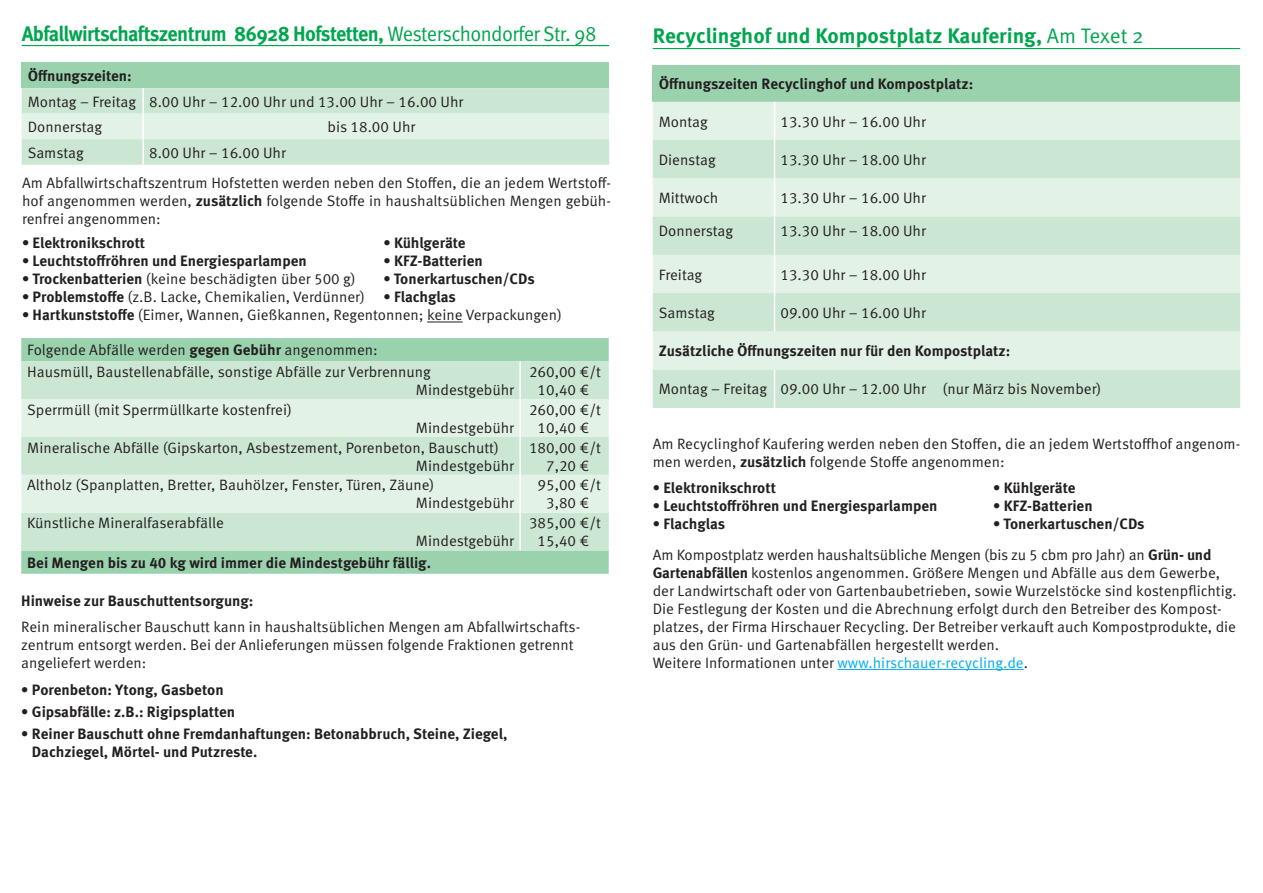
<style>
.page{position:relative;width:1263px;height:893px;background:#fff}
.page>*{position:absolute;margin:0;border:0;box-sizing:border-box;transform-origin:0 0}
.t1{font:700 21px "Meta Pro";letter-spacing:-.025em;color:#00a54f;scale:.95 1}
.t2{font:700 21px "Meta Pro";color:#00a54f}
.t3{font:15px/18px "Meta Pro";color:#231f20}
.t4{font:700 15px/18px "Meta Pro";color:#231f20}
.s1{font-weight:400}
.s2{font-weight:700}
.s3{color:#00aeef}
</style>
<div class="page">
<hr style="left:837px;top:669px;width:187px;height:1px;background:#00aeef">
<div style="left:22px;top:63px;width:587px;height:25px;background:#9ad2ae"></div>
<div style="left:22px;top:88px;width:587px;height:77px;background:#cbe6d3"></div>
<div style="left:22px;top:114px;width:587px;height:25px;background:#e3f2e7"></div>
<hr style="left:142px;top:88px;width:2px;height:26px;background:#fff">
<hr style="left:142px;top:114px;width:2px;height:25px;background:#fff">
<hr style="left:142px;top:139px;width:2px;height:26px;background:#fff">
<hr style="left:22px;top:45px;width:121px;height:1px;background:#00a54f">
<hr style="left:143px;top:45px;width:466px;height:1px;background:#00a54f">
<svg style="left:653px;top:49px;width:587px;height:17px"></svg>
<div style="left:653px;top:66px;width:587px;height:36px;background:#9ad2ae"></div>
<div style="left:653px;top:102px;width:587px;height:38px;background:#e3f2e7"></div>
<svg style="left:653px;top:140px;width:587px;height:268px;background:#d5ebdb"></svg>
<hr style="left:774px;top:102px;width:1px;height:38px;background:#fff">
<hr style="left:774px;top:140px;width:1px;height:38px;background:#fff">
<hr style="left:774px;top:178px;width:1px;height:39px;background:#fff">
<hr style="left:774px;top:217px;width:1px;height:38px;background:#fff">
<hr style="left:774px;top:255px;width:1px;height:38px;background:#fff">
<hr style="left:774px;top:293px;width:1px;height:38px;background:#fff">
<hr style="left:774px;top:370px;width:1px;height:38px;background:#fff">
<hr style="left:653px;top:48px;width:121px;height:1px;background:#00a54f">
<hr style="left:774px;top:48px;width:466px;height:1px;background:#00a54f">
<hr style="left:427px;top:322px;width:36px;height:1px;background:#231f20">
<div style="left:21px;top:338px;width:588px;height:236px;background:#9ad2ae"></div>
<div style="left:21px;top:361px;width:588px;height:189px;background:#cbe6d3"></div>
<svg style="left:21px;top:399px;width:588px;height:114px;background:#dbeee0"></svg>
<hr style="left:519px;top:361px;width:2px;height:38px;background:#fff">
<hr style="left:519px;top:399px;width:2px;height:38px;background:#fff">
<hr style="left:519px;top:437px;width:2px;height:38px;background:#fff">
<hr style="left:519px;top:475px;width:2px;height:38px;background:#fff">
<hr style="left:519px;top:513px;width:2px;height:37px;background:#fff">
<h1 class="t1" style="left:22px;top:21px;width:607px">Abfallwirtschaftszentrum 86928 Hofstetten, <span class="s1">Westerschondorfer Str. 98</span></h1>
<p class="t4" style="left:28px;top:67px;width:106px">Öffnungszeiten:</p>
<p class="t3" style="left:28px;top:89px;width:437px;line-height:25.5px">Montag – Freitag 8.00 Uhr – 12.00 Uhr und 13.00 Uhr – 16.00 Uhr<br>Donnerstag</p>
<p class="t3" style="left:328px;top:118px;width:89px">bis 18.00 Uhr</p>
<p class="t3" style="left:28px;top:144px;width:58px">Samstag</p>
<p class="t3" style="left:149px;top:144px;width:138px">8.00 Uhr – 16.00 Uhr</p>
<p class="t3" style="left:22px;top:174px;width:590px;text-align:justify">Am Abfallwirtschaftszentrum Hofstetten werden neben den Stoffen, die an jedem Wertstoff&shy;hof angenommen werden, <span class="s2">zusätzlich</span> folgende Stoffe in haushaltsüblichen Mengen gebüh&shy;renfrei angenommen:</p>
<p class="t4" style="left:22px;top:234px;width:125px">• Elektronikschrott</p>
<p class="t4" style="left:383px;top:234px;width:84px">• Kühlgeräte</p>
<p class="t4" style="left:22px;top:252px;width:286px">• Leuchtstoffröhren und Energiesparlampen</p>
<p class="t4" style="left:383px;top:252px;width:101px">• KFZ-Batterien</p>
<p class="t3" style="left:22px;top:270px;width:335px"><span class="s2">• Trockenbatterien</span> (keine beschädigten über 500 g)</p>
<p class="t4" style="left:383px;top:270px;width:153px">• Tonerkartuschen/CDs</p>
<p class="t3" style="left:22px;top:288px;width:435px"><span class="s2">• Problemstoffe</span> (z.B. Lacke, Chemikalien, Verdünner) <span class="s2">• Flachglas</span></p>
<p class="t3" style="left:22px;top:306px;width:541px"><span class="s2">• Hartkunststoffe</span> (Eimer, Wannen, Gießkannen, Regentonnen; keine Verpackungen)</p>
<p class="t3" style="left:27px;top:340px;width:405px;line-height:21.6px">Folgende Abfälle werden <span class="s2">gegen Gebühr</span> angenommen:<br>Hausmüll, Baustellenabfälle, sonstige Abfälle zur Verbrennung</p>
<p class="t3" style="left:416px;top:381px;width:100px">Mindestgebühr</p>
<p class="t3" style="left:529px;top:363px;width:73px;text-align:center">260,00 €/t<br>10,40 €</p>
<p class="t3" style="left:27px;top:401px;width:266px">Sperrmüll (mit Sperrmüllkarte kostenfrei)</p>
<p class="t3" style="left:416px;top:419px;width:100px">Mindestgebühr</p>
<p class="t3" style="left:529px;top:401px;width:73px;text-align:center">260,00 €/t<br>10,40 €</p>
<p class="t3" style="left:416px;top:439px;width:100px;text-indent:-389px">Mineralische Abfälle (Gipskarton, Asbestzement, Porenbeton, Bauschutt)<br>Mindestgebühr</p>
<p class="t3" style="left:529px;top:439px;width:73px;text-align:center">180,00 €/t<br>7,20 €</p>
<p class="t3" style="left:416px;top:476px;width:100px;text-indent:-389px">Altholz (Spanplatten, Bretter, Bauhölzer, Fenster, Türen, Zäune)<br>Mindestgebühr</p>
<p class="t3" style="left:538px;top:476px;width:65px;text-align:center">95,00 €/t<br>3,80 €</p>
<p class="t3" style="left:27px;top:514px;width:198px">Künstliche Mineralfaserabfälle</p>
<p class="t3" style="left:416px;top:532px;width:100px">Mindestgebühr</p>
<p class="t3" style="left:529px;top:514px;width:73px;text-align:center">385,00 €/t<br>15,40 €</p>
<p class="t4" style="left:27px;top:554px;width:405px">Bei Mengen bis zu 40 kg wird immer die Mindestgebühr fällig.</p>
<p class="t4" style="left:21px;top:592px;width:234px">Hinweise zur Bauschuttentsorgung:</p>
<p class="t3" style="left:21px;top:618px;width:561px">Rein mineralischer Bauschutt kann in haushaltsüblichen Mengen am Abfallwirtschafts&shy;zentrum entsorgt werden. Bei der Anlieferungen müssen folgende Fraktionen getrennt angeliefert werden:</p>
<p class="t4" style="left:21px;top:681px;width:204px">• Porenbeton: Ytong, Gasbeton</p>
<p class="t4" style="left:21px;top:703px;width:215px">• Gipsabfälle: z.B.: Rigipsplatten</p>
<p class="t4" style="left:32px;top:725px;width:477px;text-indent:-11px">• Reiner Bauschutt ohne Fremdanhaftungen: Betonabbruch, Steine, Ziegel,<br>Dachziegel, Mörtel- und Putzreste.</p>
<h1 class="t2" style="left:653px;top:22px;width:492px">Recyclinghof und Kompostplatz Kaufering, <span class="s1">Am Texet 2</span></h1>
<p class="t4" style="left:659px;top:75px;width:316px">Öffnungszeiten Recyclinghof und Kompostplatz:</p>
<p class="t3" style="left:659px;top:113px;width:50px">Montag</p>
<p class="t3" style="left:780px;top:113px;width:147px">13.30 Uhr – 16.00 Uhr</p>
<p class="t3" style="left:659px;top:151px;width:59px">Dienstag</p>
<p class="t3" style="left:780px;top:151px;width:147px">13.30 Uhr – 18.00 Uhr</p>
<p class="t3" style="left:659px;top:189px;width:61px">Mittwoch</p>
<p class="t3" style="left:780px;top:189px;width:147px">13.30 Uhr – 16.00 Uhr</p>
<p class="t3" style="left:659px;top:222px;width:76px">Donnerstag</p>
<p class="t3" style="left:780px;top:222px;width:147px">13.30 Uhr – 18.00 Uhr</p>
<p class="t3" style="left:659px;top:266px;width:45px">Freitag</p>
<p class="t3" style="left:780px;top:266px;width:147px">13.30 Uhr – 18.00 Uhr</p>
<p class="t3" style="left:659px;top:304px;width:58px">Samstag</p>
<p class="t3" style="left:780px;top:304px;width:147px">09.00 Uhr – 16.00 Uhr</p>
<p class="t4" style="left:659px;top:342px;width:353px">Zusätzliche Öffnungszeiten nur für den Kompostplatz:</p>
<p class="t3" style="left:659px;top:380px;width:444px">Montag – Freitag 09.00 Uhr – 12.00 Uhr (nur März bis November)</p>
<p class="t3" style="left:653px;top:435px;width:589px">Am Recyclinghof Kaufering werden neben den Stoffen, die an jedem Wertstoffhof angenom&shy;men werden, <span class="s2">zusätzlich</span> folgende Stoffe angenommen:</p>
<p class="t4" style="left:653px;top:479px;width:125px">• Elektronikschrott</p>
<p class="t4" style="left:993px;top:479px;width:84px">• Kühlgeräte</p>
<p class="t4" style="left:653px;top:497px;width:286px">• Leuchtstoffröhren und Energiesparlampen</p>
<p class="t4" style="left:993px;top:497px;width:101px">• KFZ-Batterien</p>
<p class="t4" style="left:653px;top:515px;width:74px">• Flachglas</p>
<p class="t3" style="left:653px;top:509px;width:560px;line-height:30.8px;text-indent:340px"><span class="s2">• Tonerkartuschen/CDs<br></span>Am Kompostplatz werden haushaltsübliche Mengen (bis zu 5 cbm pro Jahr) an <span class="s2">Grün- und</span></p>
<p class="t3" style="left:653px;top:564px;width:585px"><span class="s2">Gartenabfällen</span> kostenlos angenommen. Größere Mengen und Abfälle aus dem Gewerbe, der Landwirtschaft oder von Gartenbaubetrieben, sowie Wurzelstöcke sind kostenpflichtig.<br>Die Festlegung der Kosten und die Abrechnung erfolgt durch den Betreiber des Kompost&shy;platzes, der Firma Hirschauer Recycling. Der Betreiber verkauft auch Kompostprodukte, die aus den Grün- und Gartenabfällen hergestellt werden.<br>Weitere Informationen unter <span class="s3">www.hirschauer-recycling.de</span>.</p>
</div>
